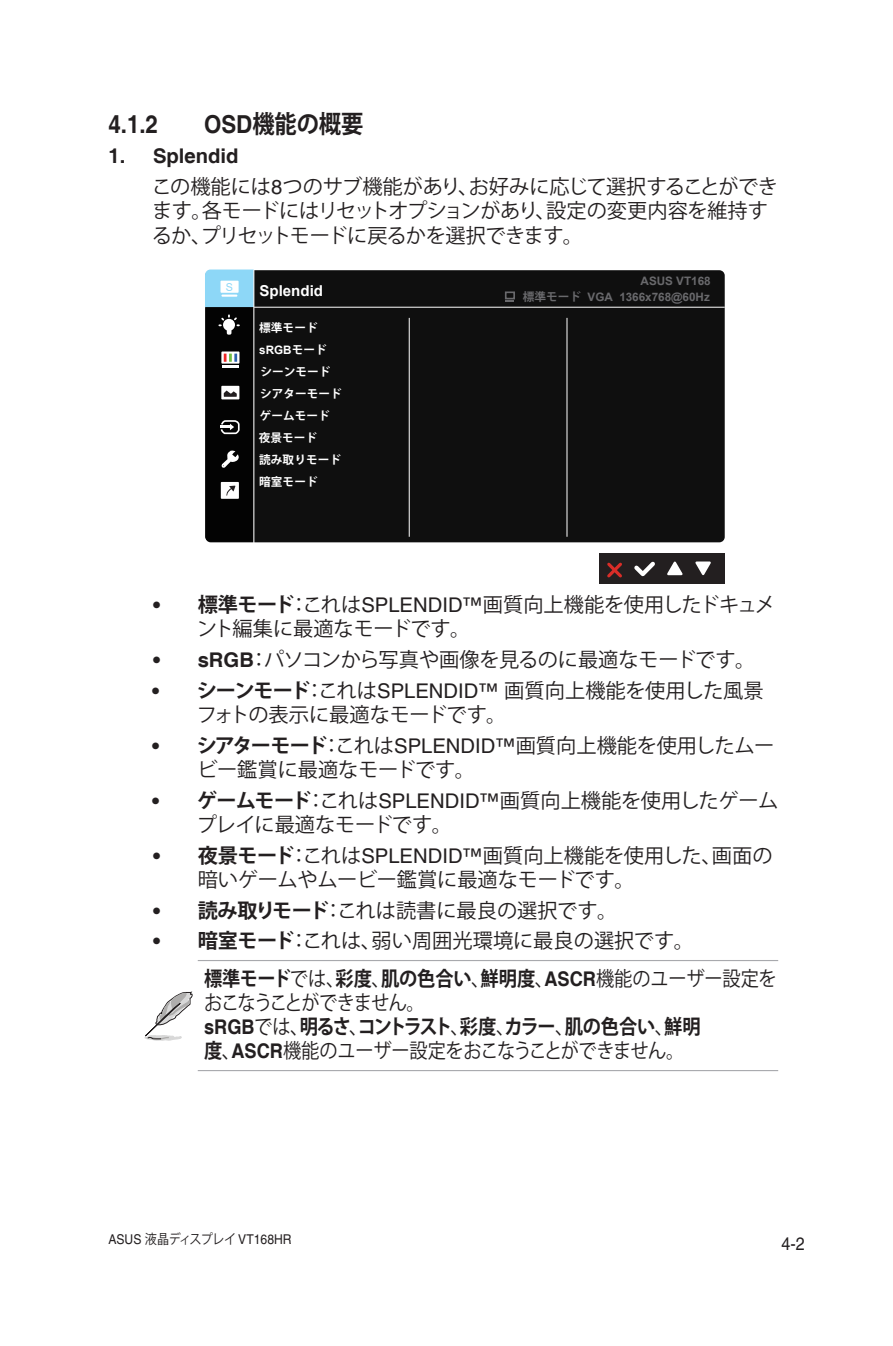
<style>
.page{position:relative;width:893px;height:1346px;background:#fff}
.page>*{position:absolute;margin:0;border:0;box-sizing:border-box;transform-origin:0 0}
.Heading_2{font:700 24.75px "Koz Go Pr 6 N";letter-spacing:-.005em;color:#231f20;scale:.9 1}
.Heading_2-2{font:700 24.75px "Helvetica";color:#231f20;scale:.9 1}
.Message{font:20.25px/24.3px "Koz Go Pr 6 N";letter-spacing:-.01em;color:#231f20}
.Message-2{font:20.25px/24.3px "Koz Go Pr 6 N";letter-spacing:-.01em;color:#231f20;scale:.9 1}
.Body_Text_Indent{font:20.25px/24.3px "Koz Go Pr 6 N";letter-spacing:-.02em;color:#231f20}
.t1{font:700 20.25px "Helvetica";color:#231f20}
.t2{font:18px "Helvetica";color:#231f20;scale:.9 1}
.t3{font:700 15.08px "Arial";color:#fff}
.t4{font:13.5px "Helvetica";color:#231f20;scale:.9 1}
.t5{font:700 11.7px/22.1px "Koz Go Pr 6 N";color:#fff}
.t6{font:700 11.7px "Arial";color:#69696c}
.t7{font:700 11.7px "Arial";color:#fff}
.t8{font:10.8px "Arial";color:#8dd7f7}
.s1{font-family:"Helvetica"}
.s2{font-family:"Koz Go Pr 6 N"}
.s3{font-family:"Helvetica";font-weight:700}
.s4{font-weight:700}
</style>
<div class="page">
<hr style="left:198px;top:960px;width:580px;height:1px;background:#a8a9ad">
<hr style="left:198px;top:1070px;width:580px;height:1px;background:#a8a9ad">
<div style="left:205px;top:270px;width:520px;height:272px;background:#0f0f0f;border-radius:5px"></div>
<hr style="left:205px;top:307px;width:520px;height:1px;background:#fff">
<hr style="left:409px;top:318px;width:1px;height:219px;background:#fff">
<hr style="left:566px;top:318px;width:1px;height:219px;background:#fff">
<div style="left:505px;top:291px;width:10px;height:8px;border:2px solid #69696c"></div>
<svg style="left:205px;top:269px;width:48px;height:273px"></svg>
<div style="left:599px;top:554px;width:126px;height:30px;background:#231f20"></div>
<svg style="left:695px;top:561px;width:16px;height:15px"></svg>
<svg style="left:667px;top:561px;width:16px;height:15px"></svg>
<svg style="left:607px;top:561px;width:48px;height:17px"></svg>
<hr style="left:253px;top:269px;width:1px;height:274px;background:#fff">
<svg style="left:144px;top:991px;width:49px;height:49px"></svg>
<p class="Heading_2-2" style="left:108px;top:109px;width:57px">4.1.2</p>
<p class="Heading_2" style="left:204px;top:110px;width:178px"><span class="s1">OSD</span>機能の概要</p>
<p class="t1" style="left:108px;top:144px;width:132px">1. Splendid</p>
<p class="Body_Text_Indent" style="left:152px;top:175px;width:628px">この機能には<span class="s1">8</span>つのサブ機能があり、お好みに応じて選択することができます。各モードにはリセットオプションがあり、設定の変更内容を維持するか、プリセットモードに戻るかを選択できます。</p>
<p class="t8" style="left:226px;top:280px;width:9px">S</p>
<p class="t3" style="left:259px;top:280px;width:65px">Splendid</p>
<p class="t5" style="left:259px;top:317px;width:60px">標準モード</p>
<p class="t7" style="left:259px;top:342px;width:69px">sRGB<span class="s2">モード</span></p>
<p class="t5" style="left:260px;top:361px;width:72px">シーンモード</p>
<p class="t5" style="left:260px;top:383px;width:84px">シアターモードゲームモード</p>
<p class="t5" style="left:259px;top:427px;width:60px">夜景モード</p>
<p class="t5" style="left:259px;top:449px;width:83px">読み取りモード暗室モード</p>
<p class="t6" style="left:641px;top:272px;width:72px">ASUS VT168</p>
<p class="t6" style="left:523px;top:288px;width:189px"><span class="s2">標準モード</span> VGA 1366x768@60Hz</p>
<p class="Message" style="left:197px;top:593px;width:580px;text-indent:-44px"><span class="s3">•</span> <span class="s4">標準モード</span>：これは<span class="s1">SPLENDID™</span>画質向上機能を使用したドキュメント編集に最適なモードです。</p>
<p class="Message" style="left:153px;top:648px;width:604px"><span class="s3">• sRGB</span>：パソコンから写真や画像を見るのに最適なモードです。</p>
<p class="Message" style="left:197px;top:679px;width:568px;text-indent:-45px"><span class="s3">•</span> <span class="s4">シーンモード</span>：これは<span class="s1">SPLENDID™</span> 画質向上機能を使用した風景フォトの表示に最適なモードです。</p>
<p class="Message" style="left:198px;top:733px;width:578px;text-indent:-45px"><span class="s3">•</span> <span class="s4">シアターモード</span>：これは<span class="s1">SPLENDID™</span>画質向上機能を使用したムービー鑑賞に最適なモードです。</p>
<p class="Message" style="left:197px;top:788px;width:583px;text-indent:-44px"><span class="s3">•</span> <span class="s4">ゲームモード</span>：これは<span class="s1">SPLENDID™</span>画質向上機能を使用したゲームプレイに最適なモードです。</p>
<p class="Message" style="left:198px;top:843px;width:576px;text-indent:-45px"><span class="s3">•</span> <span class="s4">夜景モード</span>：これは<span class="s1">SPLENDID™</span>画質向上機能を使用した、画面の暗いゲームやムービー鑑賞に最適なモードです。</p>
<p class="Message" style="left:153px;top:898px;width:466px"><span class="s3">•</span> <span class="s4">読み取りモード</span>：これは読書に最良の選択です。</p>
<p class="Message" style="left:153px;top:929px;width:542px"><span class="s3">•</span> <span class="s4">暗室モード</span>：これは、弱い周囲光環境に最良の選択です。</p>
<p class="Message-2" style="left:204px;top:966px;width:638px"><span class="s4">標準モード</span>では、<span class="s4">彩度</span>、<span class="s4">肌の色合い</span>、<span class="s4">鮮明度</span>、<span class="s3">ASCR</span>機能のユーザー設定をおこなうことができません。<br><span class="s3">sRGB</span>では、<span class="s4">明るさ</span>、<span class="s4">コントラスト</span>、<span class="s4">彩度</span>、<span class="s4">カラー</span>、<span class="s4">肌の色合い</span>、<span class="s4">鮮明<br>度</span>、<span class="s3">ASCR</span>機能のユーザー設定をおこなうことができません。</p>
<p class="t4" style="left:108px;top:1231px;width:205px">ASUS <span class="s2">液晶ディスプレイ</span> VT168HR</p>
<p class="t2" style="left:781px;top:1233px;width:28px">4-2</p>
</div>
